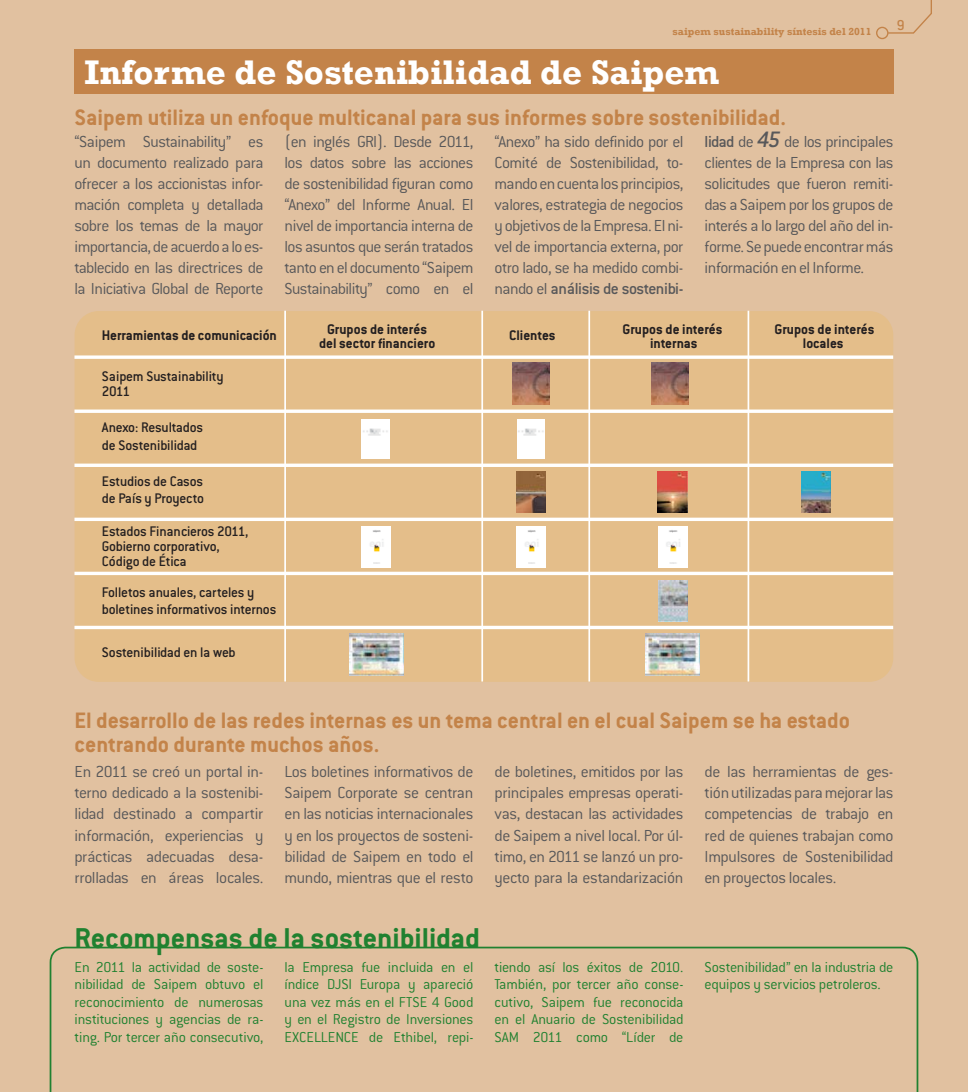
<style>
.page{position:relative;width:968px;height:1092px;background:#fff}
.page>*{position:absolute;margin:0;border:0;box-sizing:border-box;transform-origin:0 0}
.t1{font:700 35px "Rockwell";color:#fff}
.t2{font:700 31.5px "Conduit ITC Std";color:#208130}
.t3{font:700 24.5px/24.5px "Conduit ITC Std";color:#c38349}
.t4{font:300 17.5px/21px "Conduit ITC Std";letter-spacing:-.03em;color:#58585a;text-align:justify}
.t5{font:300 15.75px/17.5px "Conduit ITC Std";letter-spacing:-.015em;color:#208130;text-align:justify}
.t6{font:500 15.75px "Conduit ITC Std";color:#c38349}
.t7{font:500 15.22px/17.3px "Conduit ITC Std";letter-spacing:-.015em;color:#231f20}
.t8{font:700 15.22px "Conduit ITC Std";color:#231f20}
.t9{font:700 10.5px "Rockwell";color:#c38349}
.s1{font-weight:500}
.s2{font-weight:500;font-style:italic;font-size:24.5px}
</style>
<div class="page">
<div style="left:0;top:0;width:967px;height:1091px;background:#e1c1a0"></div>
<svg style="left:886px;top:0;width:46px;height:34px"></svg>
<div style="left:875px;top:27px;width:13px;height:12px;border:1px solid #c38349;border-radius:50%"></div>
<div style="left:74px;top:50px;width:819px;height:44px;background:#c38349"></div>
<svg style="left:50px;top:946px;width:868px;height:145px"></svg>
<div style="left:75px;top:311px;width:818px;height:370px;background:#e4be8a;border-radius:24px"></div>
<svg style="left:74px;top:409px;width:819px;height:4px;background:#faf5ed"></svg>
<svg style="left:74px;top:355px;width:819px;height:4px;background:#faf5ed"></svg>
<svg style="left:74px;top:463px;width:819px;height:4px;background:#faf5ed"></svg>
<svg style="left:74px;top:517px;width:819px;height:4px;background:#faf4eb"></svg>
<svg style="left:74px;top:571px;width:819px;height:4px;background:#f9f3e9"></svg>
<svg style="left:74px;top:625px;width:819px;height:4px;background:#f9f2e8"></svg>
<hr style="left:284px;top:311px;width:2px;height:370px;background:#fff">
<hr style="left:481px;top:311px;width:2px;height:370px;background:#fff">
<hr style="left:588px;top:311px;width:2px;height:370px;background:#fff">
<hr style="left:747px;top:311px;width:2px;height:370px;background:#fff">
<img style="left:658px;top:580px;width:29px;height:41px">
<img style="left:349px;top:634px;width:54px;height:41px">
<img style="left:645px;top:634px;width:54px;height:41px">
<img style="left:362px;top:526px;width:29px;height:41px">
<img style="left:516px;top:526px;width:29px;height:41px">
<img style="left:658px;top:526px;width:29px;height:41px">
<img style="left:657px;top:471px;width:30px;height:41px">
<img style="left:801px;top:471px;width:29px;height:41px">
<img style="left:516px;top:471px;width:29px;height:41px">
<img style="left:512px;top:362px;width:37px;height:42px">
<img style="left:651px;top:362px;width:37px;height:42px">
<img style="left:361px;top:419px;width:28px;height:39px">
<img style="left:517px;top:419px;width:27px;height:39px">
<p class="t9" style="left:672px;top:25px;width:200px">saipem sustainability síntesis del 2011</p>
<h1 class="t1" style="left:84px;top:51px;width:636px">Informe de Sostenibilidad de Saipem</h1>
<p class="t6" style="left:896px;top:18px;width:10px">9</p>
<h3 class="t3" style="left:74px;top:106px;width:713px">Saipem utiliza un enfoque multicanal para sus informes sobre sostenibilidad.</h3>
<p class="t4" style="left:74px;top:132px;width:190px">“Saipem Sustainability” es un documento realizado para ofrecer a los accionistas infor&shy;mación completa y detallada sobre los temas de la mayor importancia, de acuerdo a lo es&shy;tablecido en las directrices de la Iniciativa Global de Reporte</p>
<p class="t4" style="left:284px;top:132px;width:190px">(en inglés GRI). Desde 2011, los datos sobre las acciones de sostenibilidad figuran como “Anexo” del Informe Anual. El nivel de importancia interna de los asuntos que serán tratados tanto en el documento “Saipem Sustainability” como en el</p>
<p class="t4" style="left:494px;top:132px;width:190px">“Anexo” ha sido definido por el Comité de Sostenibilidad, to&shy;mando en cuenta los principios, valores, estrategia de negocios y objetivos de la Empresa. El ni&shy;vel de importancia externa, por otro lado, se ha medido combi&shy;nando el <span class="s1">análisis de sostenibi-</span></p>
<p class="t4" style="left:704px;top:132px;width:190px"><span class="s1">lidad</span> de <span class="s2">45</span> de los principales clientes de la Empresa con las solicitudes que fueron remiti&shy;das a Saipem por los grupos de interés a lo largo del año del in&shy;forme. Se puede encontrar más información en el Informe.</p>
<p class="t8" style="left:102px;top:328px;width:176px">Herramientas de comunicación</p>
<p class="t8" style="left:327px;top:323px;width:102px">Grupos de interés</p>
<p class="t8" style="left:509px;top:328px;width:48px">Clientes</p>
<p class="t8" style="left:622px;top:323px;width:102px">Grupos de interés</p>
<p class="t8" style="left:774px;top:323px;width:102px">Grupos de interés</p>
<p class="t8" style="left:319px;top:337px;width:118px">del sector financiero</p>
<p class="t8" style="left:650px;top:337px;width:49px">internas</p>
<p class="t8" style="left:802px;top:337px;width:42px">locales</p>
<p class="t7" style="left:102px;top:369px;width:123px;line-height:15.6px">Saipem Sustainability<br>2011</p>
<p class="t7" style="left:102px;top:420px;width:103px">Anexo: Resultados de Sostenibilidad</p>
<p class="t7" style="left:102px;top:473px;width:103px">Estudios de Casos de País y Proyecto</p>
<p class="t7" style="left:102px;top:524px;width:148px;line-height:15.2px">Estados Financieros 2011,<br>Gobierno corporativo,<br>Código de Ética</p>
<p class="t7" style="left:102px;top:585px;width:176px">Folletos anuales, carteles y boletines informativos internos</p>
<p class="t7" style="left:102px;top:644px;width:135px">Sostenibilidad en la web</p>
<h3 class="t3" style="left:74px;top:709px;width:777px">El desarrollo de las redes internas es un tema central en el cual Saipem se ha estado centrando durante muchos años.</h3>
<p class="t4" style="left:74px;top:762px;width:190px">En 2011 se creó un portal in&shy;terno dedicado a la sostenibi&shy;lidad destinado a compartir información, experiencias y prácticas adecuadas desa&shy;rrolladas en áreas locales.</p>
<p class="t4" style="left:284px;top:762px;width:190px">Los boletines informativos de Saipem Corporate se centran en las noticias internacionales y en los proyectos de sosteni&shy;bilidad de Saipem en todo el mundo, mientras que el resto</p>
<p class="t4" style="left:494px;top:762px;width:190px">de boletines, emitidos por las principales empresas operati&shy;vas, destacan las actividades de Saipem a nivel local. Por úl&shy;timo, en 2011 se lanzó un pro&shy;yecto para la estandarización</p>
<p class="t4" style="left:704px;top:762px;width:190px">de las herramientas de ges&shy;tión utilizadas para mejorar las competencias de trabajo en red de quienes trabajan como Impulsores de Sostenibilidad en proyectos locales.</p>
<h2 class="t2" style="left:74px;top:924px;width:407px">Recompensas de la sostenibilidad</h2>
<p class="t5" style="left:74px;top:959px;width:190px">En 2011 la actividad de soste&shy;nibilidad de Saipem obtuvo el reconocimiento de numerosas instituciones y agencias de ra&shy;ting. Por tercer año consecutivo,</p>
<p class="t5" style="left:284px;top:959px;width:190px">la Empresa fue incluida en el índice DJSI Europa y apareció una vez más en el FTSE 4 Good y en el Registro de Inversiones EXCELLENCE de Ethibel, repi-</p>
<p class="t5" style="left:494px;top:959px;width:190px">tiendo así los éxitos de 2010.<br>También, por tercer año conse&shy;cutivo, Saipem fue reconocida en el Anuario de Sostenibilidad SAM 2011 como “Líder de</p>
<p class="t5" style="left:704px;top:959px;width:190px">Sostenibilidad” en la industria de equipos y servicios petroleros.</p>
</div>
